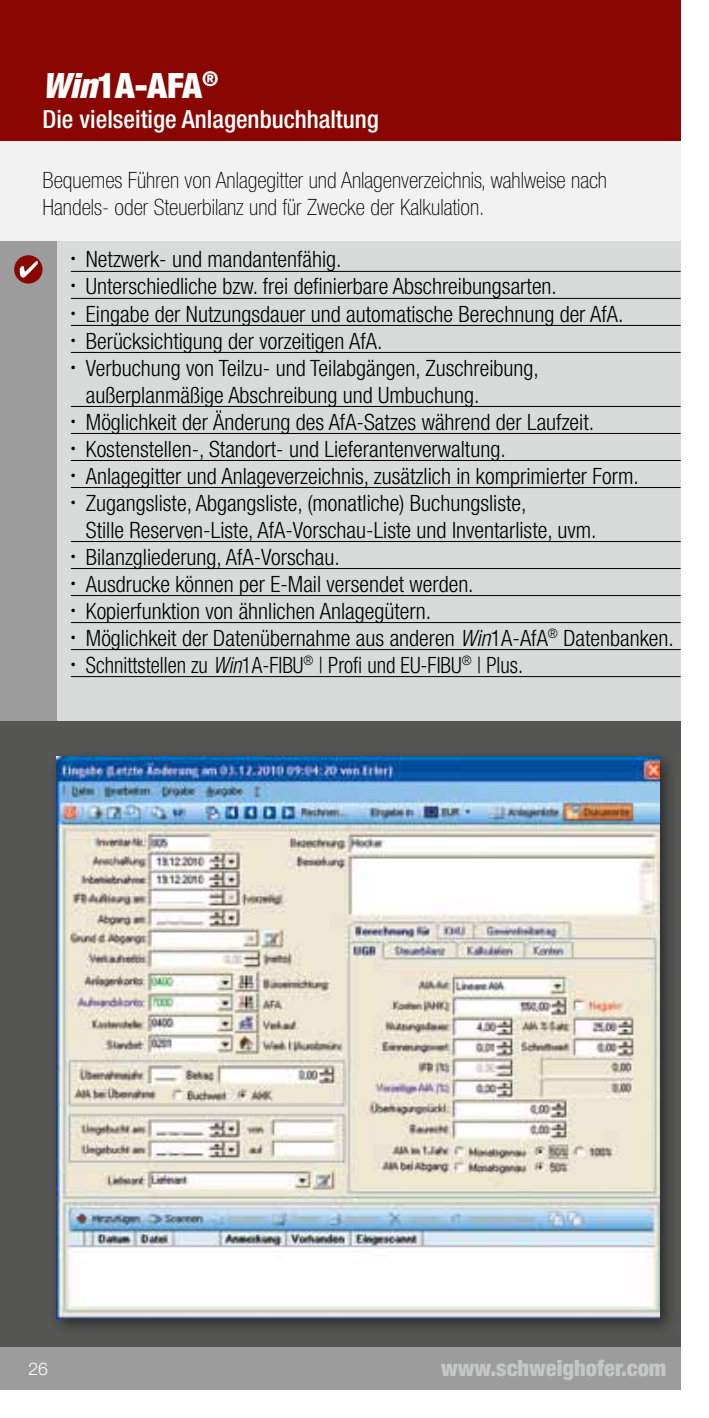
<style>
.page{position:relative;width:709px;height:1418px;background:#fff}
.page>*{position:absolute;margin:0;border:0;box-sizing:border-box;transform-origin:0 0}
.t1{font:900 condensed 35px "Helvetica Neue";color:#fff}
.t2{font:500 condensed 25px "Helvetica Neue";color:#fff}
.t3{font:300 condensed 22.5px/27px "Helvetica Neue";color:#000}
.t4{font:100 condensed 22.5px/27px "Helvetica Neue";color:#000}
.t5{font:300 condensed 22.5px "Helvetica Neue";color:#000;scale:.94 1}
.t6{font:900 condensed 22.5px "Helvetica Neue";color:#c5c6c6}
.t7{font:300 17.5px "Helvetica Neue";color:#fff}
.s1{font-style:italic}
</style>
<div class="page">
<div style="left:0;top:1346px;width:680px;height:43px;background:#9c9c9d"></div>
<div style="left:0;top:0;width:680px;height:142px;background:#890700"></div>
<div style="left:0;top:142px;width:680px;height:248px;background:#f2f2f2"></div>
<div style="left:57px;top:241px;width:623px;height:624px;background:#d9dada"></div>
<div style="left:0;top:241px;width:57px;height:624px;background:#9c9c9d"></div>
<div style="left:14px;top:255px;width:29px;height:28px;background:#890700;border-radius:50%"></div>
<svg style="left:20px;top:261px;width:18px;height:17px"></svg>
<div style="left:0;top:721px;width:680px;height:625px;background:#565655"></div>
<hr style="left:71px;top:271px;width:609px;height:1px;background:#000">
<hr style="left:71px;top:298px;width:609px;height:1px;background:#000">
<hr style="left:71px;top:325px;width:609px;height:1px;background:#000">
<hr style="left:71px;top:352px;width:609px;height:1px;background:#000">
<hr style="left:71px;top:406px;width:609px;height:1px;background:#000">
<hr style="left:71px;top:433px;width:609px;height:1px;background:#000">
<hr style="left:71px;top:460px;width:609px;height:1px;background:#000">
<hr style="left:71px;top:487px;width:609px;height:1px;background:#000">
<hr style="left:71px;top:541px;width:609px;height:1px;background:#000">
<hr style="left:71px;top:568px;width:609px;height:1px;background:#000">
<hr style="left:71px;top:595px;width:609px;height:1px;background:#000">
<hr style="left:71px;top:622px;width:609px;height:1px;background:#000">
<hr style="left:71px;top:649px;width:609px;height:1px;background:#000">
<hr style="left:71px;top:676px;width:609px;height:1px;background:#000">
<div style="left:47px;top:747px;width:630px;height:589px;background:#000;opacity:.5"></div>
<img style="left:57px;top:756px;width:602px;height:562px">
<h1 class="t1" style="left:43px;top:64px;width:177px"><span class="s1">Win</span>1A-AFA<sup>®</sup></h1>
<p class="t2" style="left:43px;top:104px;width:338px">Die vielseitige Anlagenbuchhaltung</p>
<p class="t4" style="left:43px;top:167px;width:566px">Bequemes Führen von Anlagegitter und Anlagenverzeichnis, wahlweise nach<br>Handels- oder Steuerbilanz und für Zwecke der Kalkulation.</p>
<p class="t3" style="left:71px;top:246px;width:272px"><sup>•</sup> Netzwerk- und mandantenfähig.</p>
<p class="t3" style="left:71px;top:273px;width:487px"><sup>•</sup> Unterschiedliche bzw. frei definierbare Abschreibungsarten.</p>
<p class="t3" style="left:71px;top:300px;width:554px"><sup>•</sup> Eingabe der Nutzungsdauer und automatische Berechnung der AfA.</p>
<p class="t3" style="left:71px;top:327px;width:313px"><sup>•</sup> Berücksichtigung der vorzeitigen AfA.</p>
<p class="t3" style="left:86px;top:354px;width:454px;text-indent:-15px"><sup>•</sup> Verbuchung von Teilzu- und Teilabgängen, Zuschreibung, außerplanmäßige Abschreibung und Umbuchung.</p>
<p class="t3" style="left:71px;top:408px;width:525px"><sup>•</sup> Möglichkeit der Änderung des AfA-Satzes während der Laufzeit.</p>
<p class="t3" style="left:71px;top:435px;width:436px"><sup>•</sup> Kostenstellen-, Standort- und Lieferantenverwaltung.</p>
<p class="t3" style="left:71px;top:462px;width:569px"><sup>•</sup> Anlagegitter und Anlageverzeichnis, zusätzlich in komprimierter Form.</p>
<p class="t3" style="left:86px;top:489px;width:512px;text-indent:-15px"><sup>•</sup> Zugangsliste, Abgangsliste, (monatliche) Buchungsliste,<br>Stille Reserven-Liste, AfA-Vorschau-Liste und Inventarliste, uvm.</p>
<p class="t3" style="left:71px;top:543px;width:270px"><sup>•</sup> Bilanzgliederung, AfA-Vorschau.</p>
<p class="t3" style="left:71px;top:570px;width:404px"><sup>•</sup> Ausdrucke können per E-Mail versendet werden.</p>
<p class="t3" style="left:71px;top:597px;width:362px"><sup>•</sup> Kopierfunktion von ähnlichen Anlagegütern.</p>
<p class="t3" style="left:71px;top:624px;width:604px"><sup>•</sup> Möglichkeit der Datenübernahme aus anderen <span class="s1">Win</span>1A-AfA<sup>®</sup> Datenbanken.</p>
<p class="t5" style="left:71px;top:652px;width:482px"><sup>•</sup> Schnittstellen zu <span class="s1">Win</span>1A-FIBU<sup>®</sup> | Profi und EU-FIBU<sup>®</sup> | Plus.</p>
<p class="t7" style="left:28px;top:1358px;width:21px">26</p>
<p class="t6" style="left:441px;top:1353px;width:227px">www.schweighofer.com</p>
</div>
